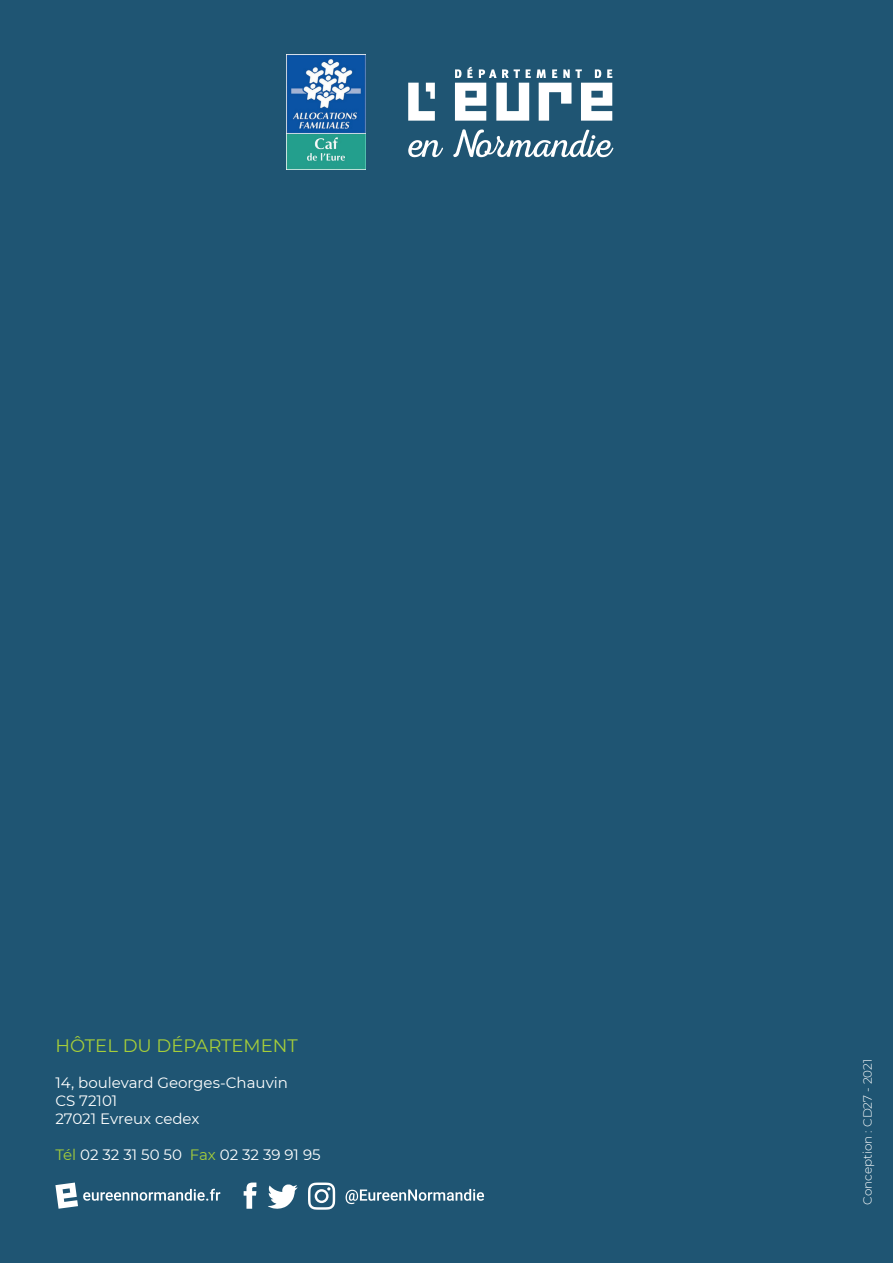
<style>
.page{position:relative;width:893px;height:1263px;background:#1f5573}
.page>*{position:absolute;margin:0;border:0;box-sizing:border-box;transform-origin:0 0}
.t1{font:18px "Montserrat";color:#a6ce39}
.t2{font:15px/18px "Montserrat";color:#fff}
.t3{font:300 12px "Montserrat";color:#fff}
.s1{color:#a6ce39}
</style>
<div class="page">
<svg style="left:345px;top:1189px;width:139px;height:15px"></svg>
<svg style="left:244px;top:1182px;width:12px;height:27px"></svg>
<svg style="left:268px;top:1184px;width:30px;height:25px"></svg>
<svg style="left:308px;top:1182px;width:27px;height:28px"></svg>
<svg style="left:55px;top:1182px;width:165px;height:27px"></svg>
<img style="left:286px;top:54px;width:79px;height:116px">
<svg style="left:408px;top:83px;width:27px;height:38px"></svg>
<svg style="left:455px;top:67px;width:76px;height:54px"></svg>
<svg style="left:537px;top:69px;width:75px;height:52px"></svg>
<svg style="left:408px;top:140px;width:35px;height:17px"></svg>
<svg style="left:453px;top:129px;width:160px;height:28px"></svg>
<p class="t1" style="left:55px;top:1033px;width:244px">HÔTEL DU DÉPARTEMENT</p>
<p class="t2" style="left:55px;top:1073px;width:234px">14, boulevard Georges-Chauvin<br>CS 72101<br>27021 Evreux cedex</p>
<p class="t2" style="left:55px;top:1145px;width:267px"><span class="s1">Tél</span> 02 32 31 50 50 <span class="s1">Fax</span> 02 32 39 91 95</p>
<p class="t3" style="left:859px;top:1205px;width:148px;rotate:-90deg">Conception : CD27 - 2021</p>
</div>
